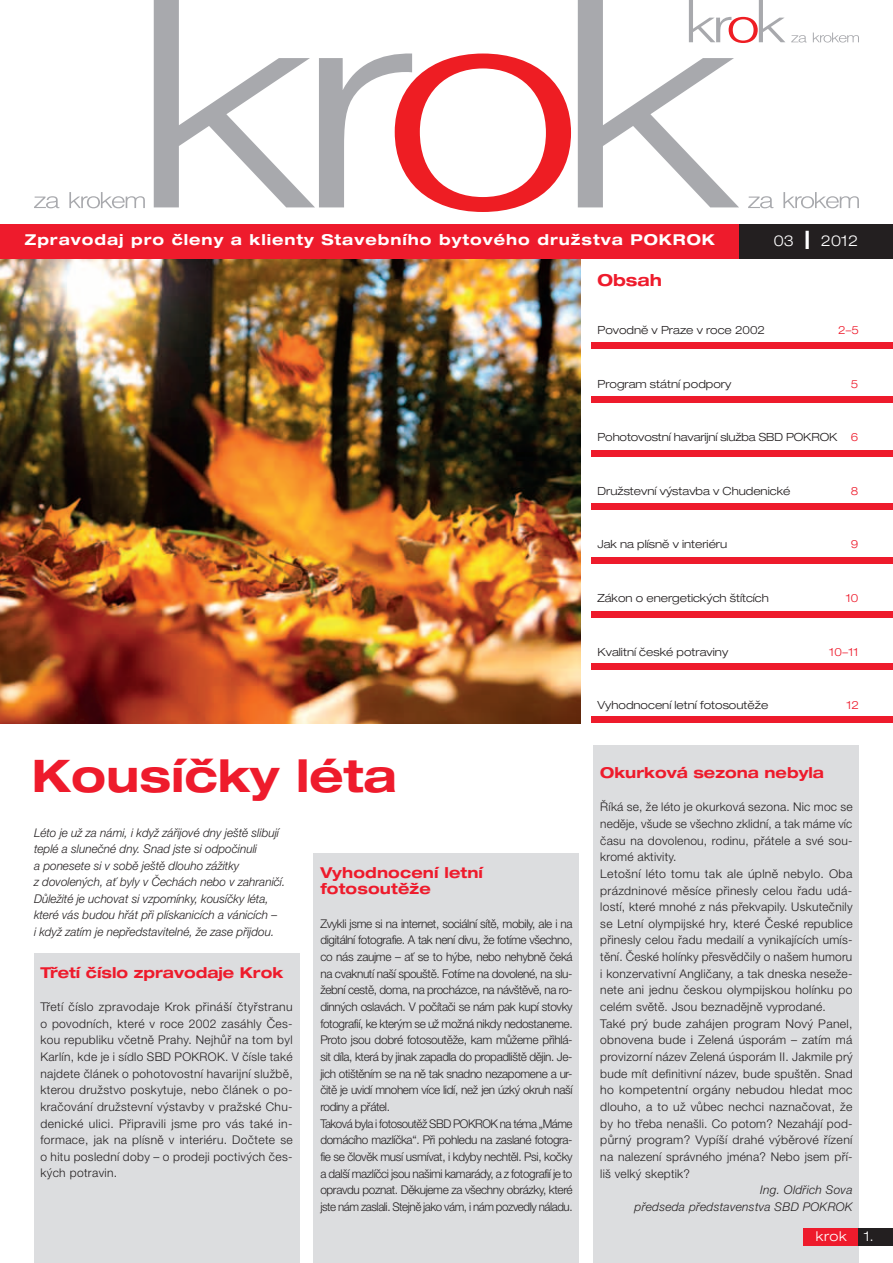
<style>
.page{position:relative;width:893px;height:1263px;background:#fff}
.page>*{position:absolute;margin:0;border:0;box-sizing:border-box;transform-origin:0 0}
.t1{font:700 expanded 45px "Helvetica Neue LT Pro";color:#ee1b2c}
.t2{font:700 expanded 16.5px "Helvetica Neue LT Pro";color:#ee1b2c}
.t3{font:700 expanded 15px/16.6px "Helvetica Neue LT Pro";color:#ee1b2c}
.t4{font:700 expanded 15px "Helvetica Neue LT Pro";letter-spacing:.065em;color:#fff}
.t5{font:300 expanded 15px "Helvetica Neue LT Pro";letter-spacing:.01em;color:#fff}
.t6{font:300 expanded 13.5px "Helvetica Neue LT Pro";color:#fff}
.t7{font:300 12px/16.6px "Helvetica Neue LT Pro";letter-spacing:.015em;color:#231f20;text-align:justify}
.t8{font:300 12px/16.6px "Helvetica Neue LT Pro";letter-spacing:-.03em;color:#231f20}
.t9{font:italic 300 12px/16.5px "Helvetica Neue LT Pro";color:#231f20}
.t10{font:italic 300 12px/16.8px "Helvetica Neue LT Pro";letter-spacing:.02em;color:#231f20;text-align:right}
.t11{font:300 expanded 11.25px "Helvetica Neue LT Pro";color:#231f20}
.t12{font:300 expanded 11.25px "Helvetica Neue LT Pro";letter-spacing:.005em;color:#ee1b2c}
.s1{font-weight:500;font-stretch:normal;font-size:25.5px}
.s2{color:#ee1b2c}
</style>
<div class="page">
<img style="left:0;top:258px;width:580px;height:466px">
<div style="left:34px;top:953px;width:265px;height:310px;background:#dcdddf"></div>
<div style="left:314px;top:854px;width:265px;height:409px;background:#dcdddf"></div>
<div style="left:594px;top:745px;width:265px;height:518px;background:#dcdddf"></div>
<svg style="left:154px;top:0;width:417px;height:212px"></svg>
<svg style="left:34px;top:196px;width:25px;height:12px"></svg>
<svg style="left:69px;top:192px;width:76px;height:16px"></svg>
<svg style="left:578px;top:0;width:281px;height:208px"></svg>
<div style="left:0;top:224px;width:893px;height:34px;background:#ee1b2c"></div>
<div style="left:740px;top:224px;width:153px;height:34px;background:#231f20"></div>
<div style="left:804px;top:1229px;width:55px;height:17px;background:#ee1b2c"></div>
<div style="left:859px;top:1229px;width:34px;height:17px;background:#231f20"></div>
<div style="left:591px;top:343px;width:302px;height:6px;background:#ee1b2c"></div>
<div style="left:591px;top:396px;width:302px;height:7px;background:#ee1b2c"></div>
<div style="left:591px;top:557px;width:302px;height:7px;background:#ee1b2c"></div>
<div style="left:591px;top:611px;width:302px;height:6px;background:#ee1b2c"></div>
<div style="left:591px;top:664px;width:302px;height:6px;background:#ee1b2c"></div>
<div style="left:591px;top:716px;width:302px;height:7px;background:#ee1b2c"></div>
<div style="left:591px;top:450px;width:302px;height:6px;background:#ee1b2c"></div>
<div style="left:591px;top:503px;width:302px;height:7px;background:#ee1b2c"></div>
<p class="t4" style="left:25px;top:231px;width:691px">Zpravodaj pro členy a klienty Stavebního bytového družstva pokrok</p>
<p class="t5" style="left:774px;top:231px;width:86px">03 <span class="s1">I</span> 2012</p>
<h2 class="t2" style="left:597px;top:270px;width:66px">Obsah</h2>
<p class="t11" style="left:597px;top:323px;width:169px">Povodně v Praze v roce 2002</p>
<p class="t12" style="left:838px;top:323px;width:22px">2–5</p>
<p class="t11" style="left:597px;top:377px;width:135px">Program státní podpory</p>
<p class="t12" style="left:851px;top:377px;width:9px">5</p>
<p class="t11" style="left:597px;top:430px;width:262px">Pohotovostní havarijní služba SBD POKROK <span class="s2">6</span></p>
<p class="t11" style="left:597px;top:484px;width:194px">Družstevní výstavba v Chudenické</p>
<p class="t12" style="left:851px;top:484px;width:9px">8</p>
<p class="t11" style="left:597px;top:538px;width:131px">Jak na plísně v interiéru</p>
<p class="t12" style="left:851px;top:538px;width:9px">9</p>
<p class="t11" style="left:597px;top:591px;width:173px">Zákon o energetických štítcích</p>
<p class="t12" style="left:846px;top:591px;width:14px">10</p>
<p class="t11" style="left:597px;top:645px;width:132px">Kvalitní české potraviny</p>
<p class="t12" style="left:829px;top:645px;width:31px">10–11</p>
<h1 class="t1" style="left:32px;top:748px;width:366px">Kousíčky léta</h1>
<p class="t9" style="left:34px;top:824px;width:253px">Léto je už za námi, i když zářijové dny ještě slibují teplé a slunečné dny. Snad jste si odpočinuli<br>a ponesete si v sobě ještě dlouho zážitky<br>z dovolených, ať byly v Čechách nebo v zahraničí.<br>Důležité je uchovat si vzpomínky, kousíčky léta, které vás budou hřát při plískanicích a vánicích –<br>i když zatím je nepředstavitelné, že zase přijdou.</p>
<p class="t3" style="left:40px;top:963px;width:244px">Třetí číslo zpravodaje Krok</p>
<p class="t7" style="left:40px;top:998px;width:254px">Třetí číslo zpravodaje Krok přináší čtyřstranu o povodních, které v roce 2002 zasáhly Čes‑ kou republiku včetně Prahy. Nejhůř na tom byl Karlín, kde je i sídlo SBD POKROK. V čísle také najdete článek o pohotovostní havarijní službě, kterou družstvo poskytuje, nebo článek o po‑ kračování družstevní výstavby v pražské Chu‑ denické ulici. Připravili jsme pro vás také in‑ formace, jak na plísně v interiéru. Dočtete se o hitu poslední doby – o prodeji poctivých čes‑ kých potravin.</p>
<p class="t3" style="left:320px;top:864px;width:164px">Vyhodnocení letní fotosoutěže</p>
<p class="t8" style="left:320px;top:915px;width:254px">Zvykli jsme si na internet, sociální sítě, mobily, ale i na digitální fotografie. A tak není divu, že fotíme všechno, co nás zaujme – ať se to hýbe, nebo nehybně čeká na cvaknutí naší spouště. Fotíme na dovolené, na slu‑ žební cestě, doma, na procházce, na návštěvě, na ro‑ dinných oslavách. V počítači se nám pak kupí stovky fotografií, ke kterým se už možná nikdy nedostaneme.<br>Proto jsou dobré fotosoutěže, kam můžeme přihlá‑ sit díla, která by jinak zapadla do propadliště dějin. Je‑ jich otištěním se na ně tak snadno nezapomene a ur‑ čitě je uvidí mnohem více lidí, než jen úzký okruh naší rodiny a přátel.<br>Taková byla i fotosoutěž SBD POKROK na téma „Máme domácího mazlíčka“. Při pohledu na zaslané fotogra‑ fie se člověk musí usmívat, i kdyby nechtěl. Psi, kočky a další mazlíčci jsou našimi kamarády, a z fotografií je to opravdu poznat. Děkujeme za všechny obrázky, které jste nám zaslali. Stejně jako vám, i nám pozvedly náladu.</p>
<p class="t11" style="left:597px;top:698px;width:172px">Vyhodnocení letní fotosoutěže</p>
<p class="t12" style="left:846px;top:698px;width:14px">12</p>
<p class="t3" style="left:600px;top:764px;width:225px">Okurková sezona nebyla</p>
<p class="t7" style="left:600px;top:798px;width:254px;text-align:left">Říká se, že léto je okurková sezona. Nic moc se neděje, všude se všechno zklidní, a tak máme víc času na dovolenou, rodinu, přátele a své sou‑ kromé aktivity.<br>Letošní léto tomu tak ale úplně nebylo. Oba prázdninové měsíce přinesly celou řadu udá‑ lostí, které mnohé z nás překvapily. Uskutečnily se Letní olympijské hry, které České republice přinesly celou řadu medailí a vynikajících umís‑ tění. České holínky přesvědčily o našem humoru i konzervativní Angličany, a tak dneska neseže‑ nete ani jednu českou olympijskou holínku po celém světě. Jsou beznadějně vyprodané.<br>Také prý bude zahájen program Nový Panel, obnovena bude i Zelená úsporám – zatím má provizorní název Zelená úsporám II. Jakmile prý bude mít definitivní název, bude spuštěn. Snad ho kompetentní orgány nebudou hledat moc dlouho, a to už vůbec nechci naznačovat, že by ho třeba nenašli. Co potom? Nezahájí pod‑ půrný program? Vypíší drahé výběrové řízení na nalezení správného jména? Nebo jsem pří‑ liš velký skeptik?</p>
<p class="t10" style="left:635px;top:1181px;width:219px">Ing. Oldřich Sova<br>předseda představenstva SBD POKROK</p>
<p class="t6" style="left:816px;top:1228px;width:33px">krok</p>
<p class="t6" style="left:864px;top:1228px;width:11px">1.</p>
<p class="t6" style="left:870px;top:1228px;width:14px">0.</p>
</div>
